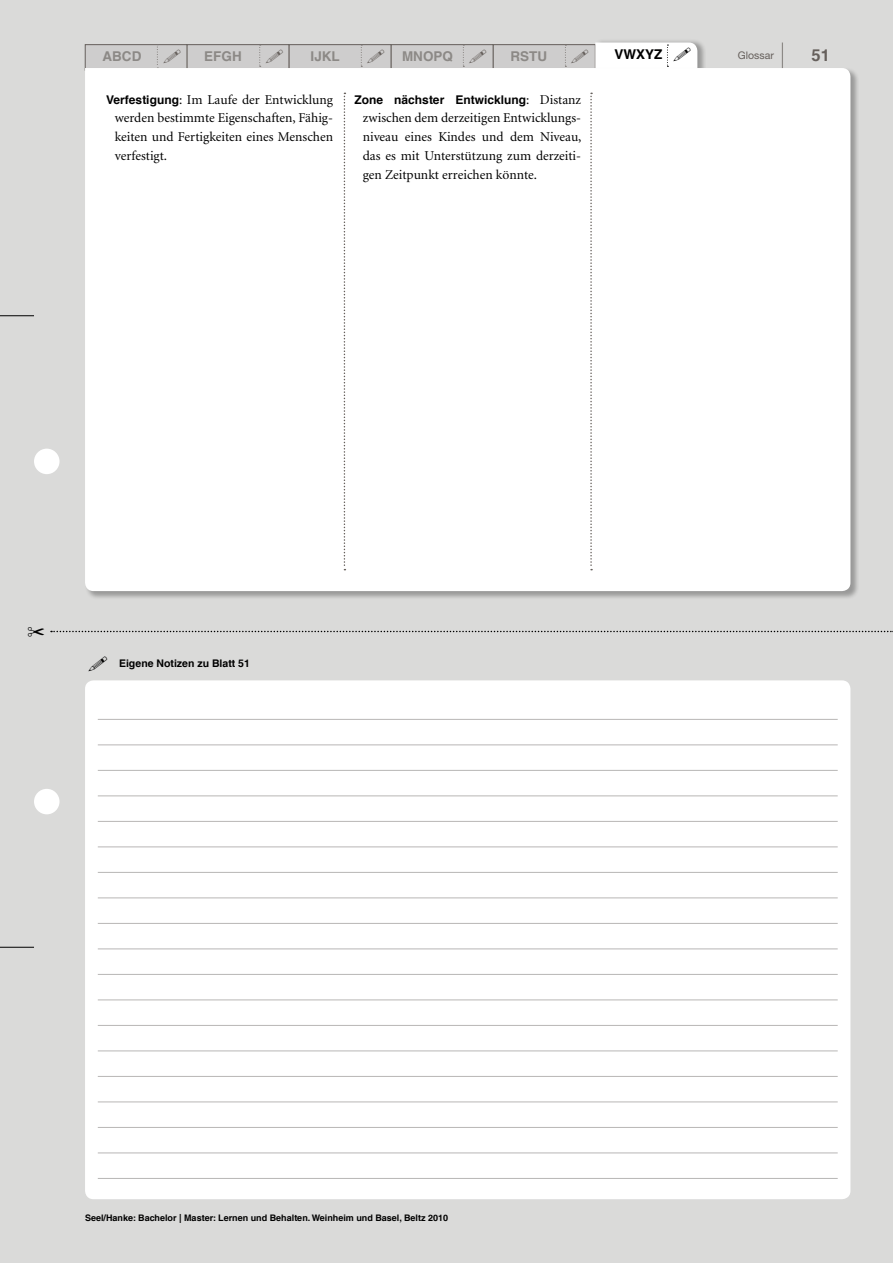
<style>
.page{position:relative;width:893px;height:1263px;background:#dadad9}
.page>*{position:absolute;margin:0;border:0;box-sizing:border-box;transform-origin:0 0}
.t1{font:700 16.5px "Helvetica LT Com";color:#66605c}
.t2{font:13.5px/18.8px "Minion";color:#000;text-align:justify}
.t3{font:700 13.5px "Helvetica LT Com";color:#8c8986}
.t4{font:700 13.5px "Helvetica LT Com";color:#000}
.t5{font:700 12px "Helvetica";color:#000}
.t6{font:700 10.5px "Helvetica LT Com";color:#000}
.t7{font:10.5px "Helvetica Neue";color:#66605c}
.t8{font:700 9px "Helvetica LT Com";color:#000}
.s1{font-family:"Helvetica";font-weight:700;font-size:12px}
.s2{font-family:"Minion";font-weight:400;font-size:13.5px}
</style>
<div class="page">
<svg style="left:51px;top:631px;width:842px;height:1px"></svg>
<div style="left:34px;top:449px;width:26px;height:25px;background:#fff;border-radius:50%"></div>
<div style="left:34px;top:789px;width:26px;height:25px;background:#fff;border-radius:50%"></div>
<hr style="left:0;top:315px;width:34px;height:1px;background:#000">
<hr style="left:0;top:947px;width:34px;height:1px;background:#000">
<div style="left:85px;top:45px;width:102px;height:25px;background:#cecdcd"></div>
<div style="left:85px;top:44px;width:102px;height:26px;border:1px solid #66605c"></div>
<div style="left:187px;top:45px;width:102px;height:25px;background:#cecdcd"></div>
<div style="left:187px;top:44px;width:102px;height:26px;border:1px solid #66605c"></div>
<div style="left:289px;top:45px;width:102px;height:25px;background:#cecdcd"></div>
<div style="left:289px;top:44px;width:102px;height:26px;border:1px solid #66605c"></div>
<div style="left:391px;top:45px;width:102px;height:25px;background:#cecdcd"></div>
<div style="left:391px;top:44px;width:102px;height:26px;border:1px solid #66605c"></div>
<div style="left:493px;top:45px;width:102px;height:25px;background:#cecdcd"></div>
<div style="left:493px;top:44px;width:102px;height:26px;border:1px solid #66605c"></div>
<svg style="left:157px;top:44px;width:1px;height:24px"></svg>
<div style="left:595px;top:38px;width:111px;height:37px;background:#000;opacity:.3"></div>
<div style="left:84px;top:68px;width:775px;height:532px;background:#000;opacity:.3"></div>
<div style="left:85px;top:68px;width:765px;height:523px;background:#fff"></div>
<svg style="left:344px;top:93px;width:1px;height:477px"></svg>
<svg style="left:590px;top:93px;width:2px;height:477px"></svg>
<svg style="left:782px;top:43px;width:1px;height:25px"></svg>
<div style="left:85px;top:680px;width:765px;height:519px;background:#fff;border-radius:9px"></div>
<hr style="left:98px;top:719px;width:740px;height:1px;background:#b8b6b5">
<hr style="left:98px;top:744px;width:740px;height:1px;background:#b8b6b5">
<hr style="left:98px;top:770px;width:740px;height:1px;background:#b8b6b5">
<hr style="left:98px;top:795px;width:740px;height:1px;background:#b8b6b5">
<hr style="left:98px;top:821px;width:740px;height:1px;background:#b8b6b5">
<hr style="left:98px;top:846px;width:740px;height:1px;background:#b8b6b5">
<hr style="left:98px;top:872px;width:740px;height:1px;background:#b8b6b5">
<hr style="left:98px;top:897px;width:740px;height:1px;background:#b8b6b5">
<hr style="left:98px;top:923px;width:740px;height:1px;background:#b8b6b5">
<hr style="left:98px;top:948px;width:740px;height:1px;background:#b8b6b5">
<hr style="left:98px;top:974px;width:740px;height:1px;background:#b8b6b5">
<hr style="left:98px;top:999px;width:740px;height:1px;background:#b8b6b5">
<hr style="left:98px;top:1025px;width:740px;height:1px;background:#b8b6b5">
<hr style="left:98px;top:1050px;width:740px;height:1px;background:#b8b6b5">
<hr style="left:98px;top:1076px;width:740px;height:1px;background:#b8b6b5">
<hr style="left:98px;top:1101px;width:740px;height:1px;background:#b8b6b5">
<hr style="left:98px;top:1127px;width:740px;height:1px;background:#b8b6b5">
<hr style="left:98px;top:1152px;width:740px;height:1px;background:#b8b6b5">
<hr style="left:98px;top:1178px;width:740px;height:1px;background:#b8b6b5">
<svg style="left:259px;top:45px;width:24px;height:22px"></svg>
<svg style="left:361px;top:45px;width:23px;height:22px"></svg>
<svg style="left:463px;top:45px;width:23px;height:22px"></svg>
<svg style="left:565px;top:45px;width:23px;height:22px"></svg>
<div style="left:595px;top:43px;width:102px;height:27px;background:#fff"></div>
<p class="t3" style="left:102px;top:48px;width:40px">ABCD</p>
<p class="t3" style="left:204px;top:48px;width:39px">EFGH</p>
<p class="t3" style="left:311px;top:48px;width:31px">IJKL</p>
<p class="t3" style="left:402px;top:48px;width:53px">MNOPQ</p>
<p class="t3" style="left:510px;top:48px;width:38px">RSTU</p>
<p class="t4" style="left:614px;top:46px;width:50px">VWXYZ</p>
<p class="t7" style="left:738px;top:49px;width:37px">Glossar</p>
<p class="t1" style="left:811px;top:45px;width:20px">51</p>
<p class="t2" style="left:115px;top:90px;width:220px;text-indent:-9px"><span class="s1">Verfestigung</span>: Im Laufe der Entwicklung werden bestimmte Eigenschaften, Fähig&shy;keiten und Fertigkeiten eines Menschen verfestigt.</p>
<p class="t5" style="left:354px;top:90px;width:228px">Zone nächster Entwicklung<span class="s2">: Distanz</span></p>
<p class="t2" style="left:363px;top:109px;width:220px">zwischen dem derzeitigen Entwicklungs&shy;niveau eines Kindes und dem Niveau, das es mit Unterstützung zum derzeiti&shy;gen Zeitpunkt erreichen könnte.</p>
<p class="t6" style="left:119px;top:657px;width:132px">Eigene Notizen zu Blatt 51</p>
<p class="t8" style="left:85px;top:1212px;width:365px">Seel/Hanke: Bachelor | Master: Lernen und Behalten. Weinheim und Basel, Beltz 2010</p>
</div>
